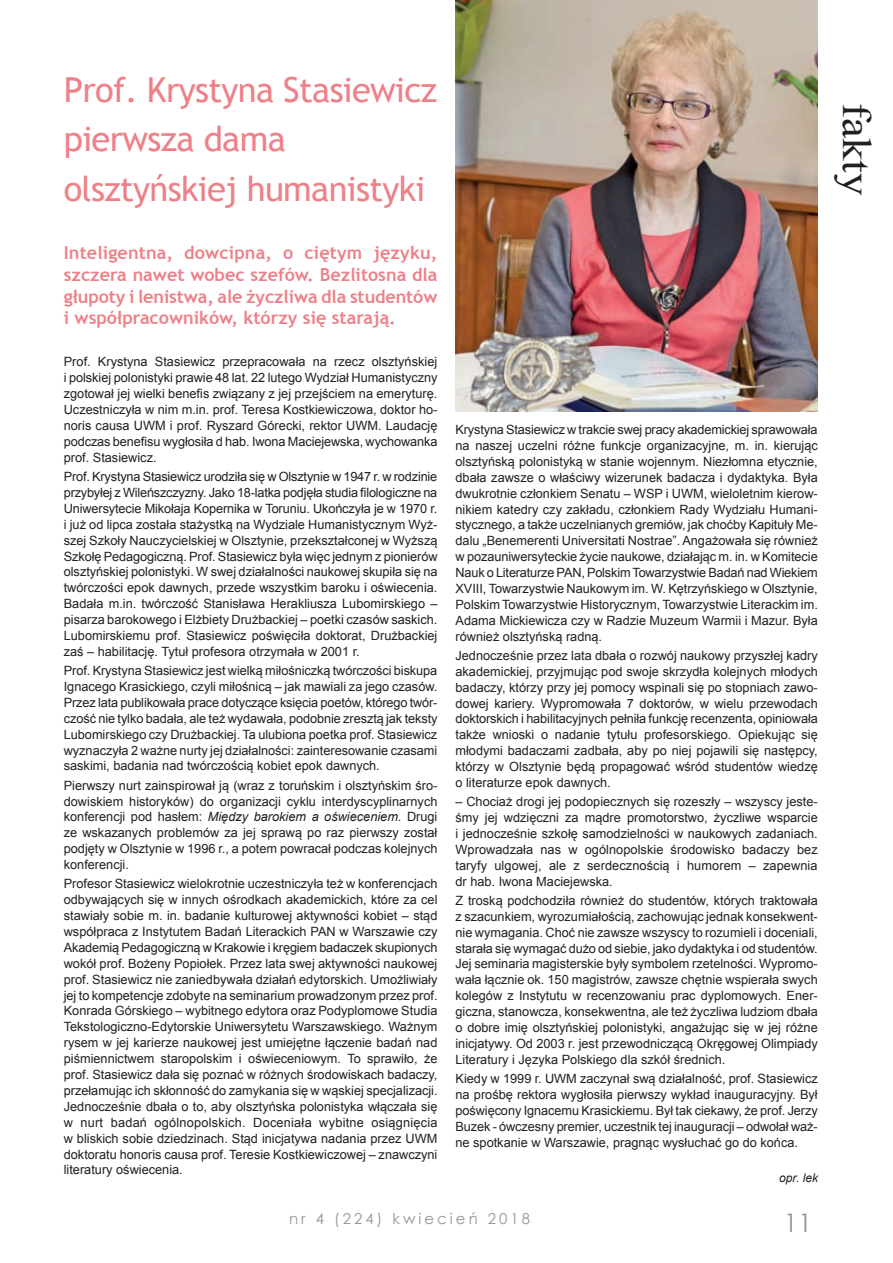
<style>
.page{position:relative;width:893px;height:1263px;background:#fff}
.page>*{position:absolute;margin:0;border:0;box-sizing:border-box;transform-origin:0 0}
.t1{font:40.5px "Times New Roman";color:#231f20;scale:1.11 1}
.t2{font:34.5px/49.5px "Trebuchet MS";letter-spacing:-.02em;color:#ee8088}
.t3{font:25.5px "Century Gothic";color:#939598}
.t4{font:700 18px/21.6px "Trebuchet MS";color:#ee8088;text-align:justify}
.t5{font:15px "Century Gothic";letter-spacing:.2em;color:#939598}
.t6{font:12.75px/15.9px "Arial";color:#231f20;text-align:justify}
.t7{font:italic 12px "Arial";color:#231f20}
.s1{font-style:italic}
</style>
<div class="page">
<img style="left:455px;top:0;width:363px;height:411px">
<h2 class="t2" style="left:64px;top:65px;width:375px">Prof. Krystyna Stasiewicz pierwsza dama olsztyńskiej humanistyki</h2>
<h3 class="t4" style="left:64px;top:242px;width:375px">Inteligentna, dowcipna, o ciętym języku, szczera nawet wobec szefów. Bezlitosna dla głupoty i lenistwa, ale życzliwa dla studentów i współpracowników, którzy się starają.</h3>
<p class="t6" style="left:64px;top:354px;width:375px">Prof. Krystyna Stasiewicz przepracowała na rzecz olsztyńskiej i polskiej polonistyki prawie 48 lat. 22 lutego Wydział Humanistyczny zgotował jej wielki benefis związany z jej przejściem na emeryturę.<br>Uczestniczyła w nim m.in. prof. Teresa Kostkiewiczowa, doktor ho&shy;noris causa UWM i prof. Ryszard Górecki, rektor UWM. Laudację podczas benefisu wygłosiła d hab. Iwona Maciejewska, wychowanka prof. Stasiewicz.</p>
<p class="t6" style="left:64px;top:469px;width:375px">Prof. Krystyna Stasiewicz urodziła się w Olsztynie w 1947 r. w rodzinie przybyłej z Wileńszczyzny. Jako 18-latka podjęła studia filologiczne na Uniwersytecie Mikołaja Kopernika w Toruniu. Ukończyła je w 1970 r. i już od lipca została stażystką na Wydziale Humanistycznym Wyż&shy;szej Szkoły Nauczycielskiej w Olsztynie, przekształconej w Wyższą Szkołę Pedagogiczną. Prof. Stasiewicz była więc jednym z pionierów olsztyńskiej polonistyki. W swej działalności naukowej skupiła się na twórczości epok dawnych, przede wszystkim baroku i oświecenia.<br>Badała m.in. twórczość Stanisława Herakliusza Lubomirskiego – pisarza barokowego i Elżbiety Drużbackiej – poetki czasów saskich.<br>Lubomirskiemu prof. Stasiewicz poświęciła doktorat, Drużbackiej zaś – habilitację. Tytuł profesora otrzymała w 2001 r.</p>
<p class="t6" style="left:64px;top:663px;width:375px">Prof. Krystyna Stasiewicz jest wielką miłośniczką twórczości biskupa Ignacego Krasickiego, czyli miłośnicą – jak mawiali za jego czasów.<br>Przez lata publikowała prace dotyczące księcia poetów, którego twór&shy;czość nie tylko badała, ale też wydawała, podobnie zresztą jak teksty Lubomirskiego czy Drużbackiej. Ta ulubiona poetka prof. Stasiewicz wyznaczyła 2 ważne nurty jej działalności: zainteresowanie czasami saskimi, badania nad twórczością kobiet epok dawnych.</p>
<p class="t6" style="left:64px;top:777px;width:375px">Pierwszy nurt zainspirował ją (wraz z toruńskim i olsztyńskim śro&shy;dowiskiem historyków) do organizacji cyklu interdyscyplinarnych konferencji pod hasłem: <span class="s1">Między barokiem a oświeceniem</span>. Drugi ze wskazanych problemów za jej sprawą po raz pierwszy został podjęty w Olsztynie w 1996 r., a potem powracał podczas kolejnych konferencji.</p>
<p class="t6" style="left:64px;top:876px;width:375px">Profesor Stasiewicz wielokrotnie uczestniczyła też w konferencjach odbywających się w innych ośrodkach akademickich, które za cel stawiały sobie m. in. badanie kulturowej aktywności kobiet – stąd współpraca z Instytutem Badań Literackich PAN w Warszawie czy Akademią Pedagogiczną w Krakowie i kręgiem badaczek skupionych wokół prof. Bożeny Popiołek. Przez lata swej aktywności naukowej prof. Stasiewicz nie zaniedbywała działań edytorskich. Umożliwiały jej to kompetencje zdobyte na seminarium prowadzonym przez prof.<br>Konrada Górskiego – wybitnego edytora oraz Podyplomowe Studia Tekstologiczno-Edytorskie Uniwersytetu Warszawskiego. Ważnym rysem w jej karierze naukowej jest umiejętne łączenie badań nad piśmiennictwem staropolskim i oświeceniowym. To sprawiło, że prof. Stasiewicz dała się poznać w różnych środowiskach badaczy, przełamując ich skłonność do zamykania się w wąskiej specjalizacji.<br>Jednocześnie dbała o to, aby olsztyńska polonistyka włączała się w nurt badań ogólnopolskich. Doceniała wybitne osiągnięcia w bliskich sobie dziedzinach. Stąd inicjatywa nadania przez UWM doktoratu honoris causa prof. Teresie Kostkiewiczowej – znawczyni literatury oświecenia.</p>
<p class="t6" style="left:455px;top:422px;width:364px">Krystyna Stasiewicz w trakcie swej pracy akademickiej sprawowała na naszej uczelni różne funkcje organizacyjne, m. in. kierując olsztyńską polonistyką w stanie wojennym. Niezłomna etycznie, dbała zawsze o właściwy wizerunek badacza i dydaktyka. Była dwukrotnie członkiem Senatu – WSP i UWM, wieloletnim kierow&shy;nikiem katedry czy zakładu, członkiem Rady Wydziału Humani&shy;stycznego, a także uczelnianych gremiów, jak choćby Kapituły Me&shy;dalu „Benemerenti Universitati Nostrae”. Angażowała się również w pozauniwersyteckie życie naukowe, działając m. in. w Komitecie Nauk o Literaturze PAN, Polskim Towarzystwie Badań nad Wiekiem XVIII, Towarzystwie Naukowym im. W. Kętrzyńskiego w Olsztynie, Polskim Towarzystwie Historycznym, Towarzystwie Literackim im.<br>Adama Mickiewicza czy w Radzie Muzeum Warmii i Mazur. Była również olsztyńską radną.</p>
<p class="t6" style="left:455px;top:647px;width:364px">Jednocześnie przez lata dbała o rozwój naukowy przyszłej kadry akademickiej, przyjmując pod swoje skrzydła kolejnych młodych badaczy, którzy przy jej pomocy wspinali się po stopniach zawo&shy;dowej kariery. Wypromowała 7 doktorów, w wielu przewodach doktorskich i habilitacyjnych pełniła funkcję recenzenta, opiniowała także wnioski o nadanie tytułu profesorskiego. Opiekując się młodymi badaczami zadbała, aby po niej pojawili się następcy, którzy w Olsztynie będą propagować wśród studentów wiedzę o literaturze epok dawnych.</p>
<p class="t6" style="left:455px;top:794px;width:364px">– Chociaż drogi jej podopiecznych się rozeszły – wszyscy jeste&shy;śmy jej wdzięczni za mądre promotorstwo, życzliwe wsparcie i jednocześnie szkołę samodzielności w naukowych zadaniach.<br>Wprowadzała nas w ogólnopolskie środowisko badaczy bez taryfy ulgowej, ale z serdecznością i humorem – zapewnia dr hab. Iwona Maciejewska.</p>
<p class="t6" style="left:455px;top:892px;width:364px">Z troską podchodziła również do studentów, których traktowała z szacunkiem, wyrozumiałością, zachowując jednak konsekwent&shy;nie wymagania. Choć nie zawsze wszyscy to rozumieli i doceniali, starała się wymagać dużo od siebie, jako dydaktyka i od studentów.<br>Jej seminaria magisterskie były symbolem rzetelności. Wypromo&shy;wała łącznie ok. 150 magistrów, zawsze chętnie wspierała swych kolegów z Instytutu w recenzowaniu prac dyplomowych. Ener&shy;giczna, stanowcza, konsekwentna, ale też życzliwa ludziom dbała o dobre imię olsztyńskiej polonistyki, angażując się w jej różne inicjatywy. Od 2003 r. jest przewodniczącą Okręgowej Olimpiady Literatury i Języka Polskiego dla szkół średnich.</p>
<p class="t6" style="left:455px;top:1071px;width:364px">Kiedy w 1999 r. UWM zaczynał swą działalność, prof. Stasiewicz na prośbę rektora wygłosiła pierwszy wykład inauguracyjny. Był poświęcony Ignacemu Krasickiemu. Był tak ciekawy, że prof. Jerzy Buzek - ówczesny premier, uczestnik tej inauguracji – odwołał waż&shy;ne spotkanie w Warszawie, pragnąc wysłuchać go do końca.</p>
<p class="t7" style="left:779px;top:1170px;width:40px">opr. lek</p>
<p class="t5" style="left:289px;top:1208px;width:243px">nr 4 (224) kwiecień 2018</p>
<h3 class="t3" style="left:784px;top:1205px;width:30px">11</h3>
<h1 class="t1" style="left:884px;top:103px;width:85px;rotate:90deg">fakty</h1>
</div>
